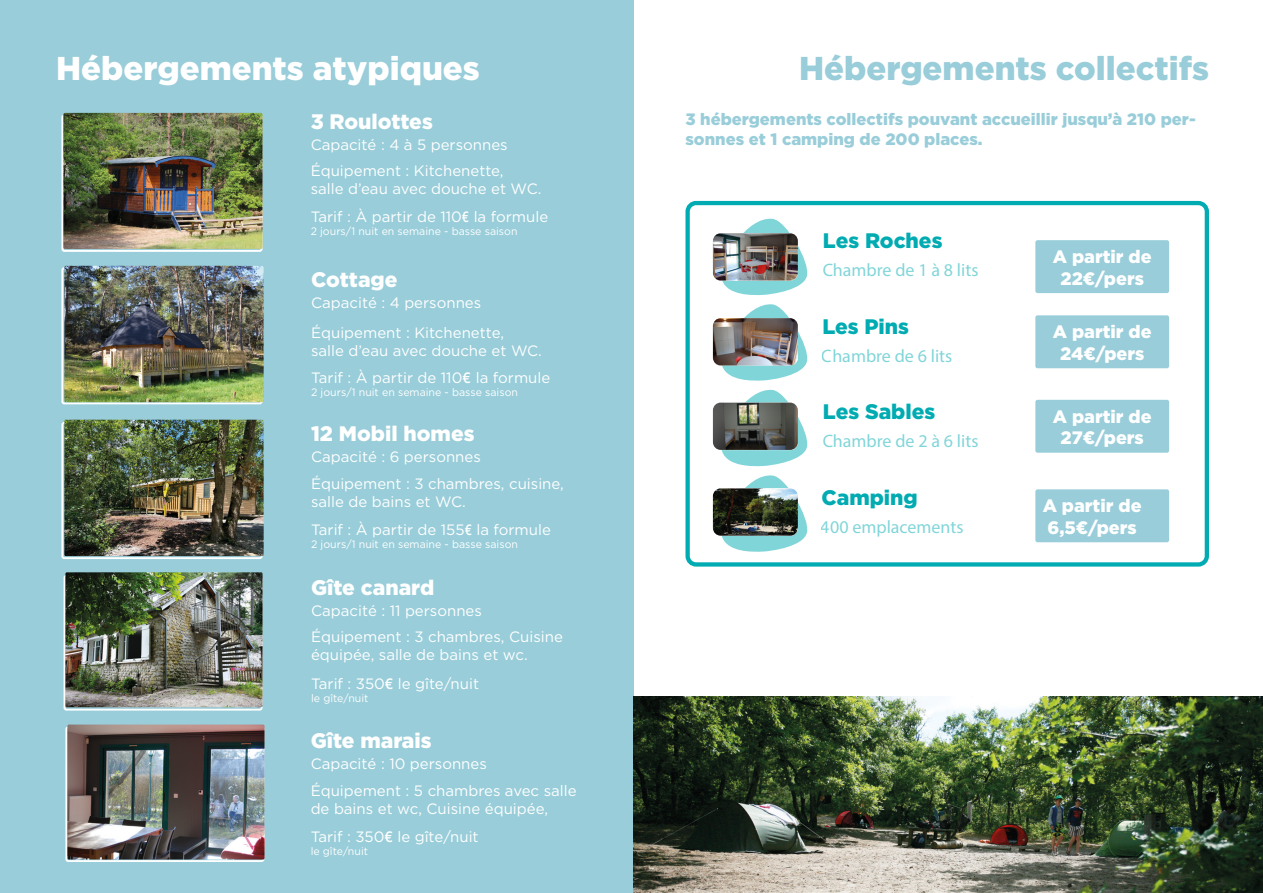
<style>
.page{position:relative;width:1263px;height:893px;background:#fff}
.page>*{position:absolute;margin:0;border:0;box-sizing:border-box;transform-origin:0 0}
.t1{font:900 33px "Gotham";color:#98cdd9}
.t2{font:900 33px "Gotham";color:#fff}
.t3{font:900 21px "Gotham";color:#fff}
.t4{font:900 21px "Gotham";color:#00abb2}
.t5{font:900 18px "Gotham";color:#fff}
.t6{font:18px "Myriad Pro";color:#00abb2}
.t7{font:900 16.5px/19.8px "Gotham";color:#98cdd9}
.t8{font:15px/18px "Gotham";color:#fff}
.t9{font:10.8px "Gotham";color:#fff}
.s1{font-family:"Helvetica Neue";font-weight:500;font-stretch:condensed}
.s2{font-family:"Helvetica Neue";font-weight:500}
</style>
<div class="page">
<div style="left:0;top:0;width:634px;height:893px;background:#98cdd9"></div>
<div style="left:685px;top:201px;width:524px;height:366px;border:4px solid #00abb2;border-radius:8px"></div>
<svg style="left:718px;top:389px;width:90px;height:78px"></svg>
<svg style="left:722px;top:475px;width:86px;height:77px"></svg>
<svg style="left:718px;top:304px;width:90px;height:77px"></svg>
<svg style="left:722px;top:218px;width:86px;height:77px"></svg>
<div style="left:61px;top:114px;width:202px;height:138px;border:2px solid #fff;border-radius:2px"></div>
<div style="left:61px;top:267px;width:202px;height:137px;border:2px solid #fff;border-radius:2px"></div>
<div style="left:61px;top:422px;width:202px;height:137px;border:2px solid #fff;border-radius:2px"></div>
<div style="left:64px;top:575px;width:199px;height:136px;border:2px solid #fff;border-radius:2px"></div>
<div style="left:65px;top:726px;width:199px;height:136px;border:2px solid #fff;border-radius:2px"></div>
<div style="left:1035px;top:240px;width:134px;height:53px;background:#98cdd9;border-radius:2px"></div>
<div style="left:1035px;top:315px;width:134px;height:53px;background:#98cdd9;border-radius:2px"></div>
<div style="left:1035px;top:400px;width:134px;height:53px;background:#98cdd9;border-radius:2px"></div>
<div style="left:1035px;top:489px;width:134px;height:53px;background:#98cdd9;border-radius:2px"></div>
<img style="left:63px;top:113px;width:200px;height:136px">
<img style="left:64px;top:266px;width:200px;height:136px">
<img style="left:64px;top:420px;width:200px;height:136px">
<img style="left:65px;top:572px;width:198px;height:135px">
<img style="left:67px;top:724px;width:198px;height:135px">
<img style="left:634px;top:696px;width:629px;height:196px">
<img style="left:713px;top:318px;width:85px;height:47px">
<img style="left:713px;top:233px;width:85px;height:48px">
<img style="left:713px;top:403px;width:85px;height:47px">
<img style="left:713px;top:488px;width:85px;height:48px">
<p class="t2" style="left:56px;top:46px;width:425px">Hébergements atypiques</p>
<p class="t1" style="left:799px;top:46px;width:411px">Hébergements collectifs</p>
<p class="t3" style="left:311px;top:107px;width:124px">3 Roulottes</p>
<p class="t8" style="left:311px;top:135px;width:199px">Capacité : 4 à 5 personnes</p>
<p class="t8" style="left:311px;top:162px;width:194px">Équipement : Kitchenette,</p>
<p class="t8" style="left:311px;top:180px;width:232px">salle d’eau avec douche et WC.</p>
<p class="t8" style="left:311px;top:207px;width:239px">Tarif : À partir de 110<span class="s1">€</span> la formule</p>
<p class="t9" style="left:311px;top:225px;width:208px">2 jours/1 nuit en semaine - basse saison</p>
<p class="t3" style="left:311px;top:265px;width:88px">Cottage</p>
<p class="t8" style="left:311px;top:294px;width:172px">Capacité : 4 personnes</p>
<p class="t8" style="left:311px;top:324px;width:194px">Équipement : Kitchenette,</p>
<p class="t8" style="left:311px;top:342px;width:232px">salle d’eau avec douche et WC.</p>
<p class="t8" style="left:311px;top:368px;width:241px">Tarif : À partir de 110<span class="s2">€</span> la formule</p>
<p class="t9" style="left:311px;top:386px;width:208px">2 jours/1 nuit en semaine - basse saison</p>
<p class="t3" style="left:311px;top:419px;width:165px">12 Mobil homes</p>
<p class="t8" style="left:311px;top:448px;width:171px">Capacité : 6 personnes</p>
<p class="t8" style="left:311px;top:474px;width:254px">Équipement : 3 chambres, cuisine,</p>
<p class="t8" style="left:311px;top:492px;width:156px">salle de bains et WC.</p>
<p class="t8" style="left:311px;top:521px;width:241px">Tarif : À partir de 155<span class="s1">€</span> la formule</p>
<p class="t9" style="left:311px;top:539px;width:208px">2 jours/1 nuit en semaine - basse saison</p>
<p class="t3" style="left:311px;top:573px;width:125px">Gîte canard</p>
<p class="t8" style="left:311px;top:601px;width:172px">Capacité : 11 personnes</p>
<p class="t8" style="left:311px;top:628px;width:253px">Équipement : 3 chambres, Cuisine équipée, salle de bains et wc.</p>
<p class="t8" style="left:311px;top:674px;width:170px">Tarif : 350<span class="s2">€</span> le gîte/nuit</p>
<p class="t9" style="left:311px;top:692px;width:59px">le gîte/nuit</p>
<p class="t3" style="left:311px;top:726px;width:122px">Gîte marais</p>
<p class="t8" style="left:311px;top:754px;width:178px">Capacité : 10 personnes</p>
<p class="t8" style="left:311px;top:781px;width:267px">Équipement : 5 chambres avec salle de bains et wc, Cuisine équipée,</p>
<p class="t8" style="left:311px;top:827px;width:170px">Tarif : 350<span class="s2">€</span> le gîte/nuit</p>
<p class="t9" style="left:311px;top:845px;width:59px">le gîte/nuit</p>
<p class="t7" style="left:685px;top:109px;width:512px">3 hébergements collectifs pouvant accueillir jusqu’à 210 per&shy;sonnes et 1 camping de 200 places.</p>
<p class="t4" style="left:823px;top:227px;width:121px">Les Roches</p>
<p class="t6" style="left:822px;top:259px;width:158px">Chambre de 1 à 8 lits</p>
<p class="t4" style="left:822px;top:312px;width:88px">Les Pins</p>
<p class="t6" style="left:822px;top:345px;width:132px">Chambre de 6 lits</p>
<p class="t4" style="left:823px;top:397px;width:114px">Les Sables</p>
<p class="t6" style="left:822px;top:430px;width:158px">Chambre de 2 à 6 lits</p>
<p class="t4" style="left:821px;top:483px;width:98px">Camping</p>
<p class="t6" style="left:821px;top:516px;width:144px">400 emplacements</p>
<p class="t5" style="left:1053px;top:244px;width:100px">A partir de</p>
<p class="t5" style="left:1060px;top:266px;width:85px">22€/pers</p>
<p class="t5" style="left:1053px;top:319px;width:100px">A partir de</p>
<p class="t5" style="left:1060px;top:341px;width:86px">24€/pers</p>
<p class="t5" style="left:1053px;top:404px;width:100px">A partir de</p>
<p class="t5" style="left:1060px;top:425px;width:85px">27€/pers</p>
<p class="t5" style="left:1043px;top:493px;width:100px">A partir de</p>
<p class="t5" style="left:1047px;top:515px;width:91px">6,5€/pers</p>
</div>
